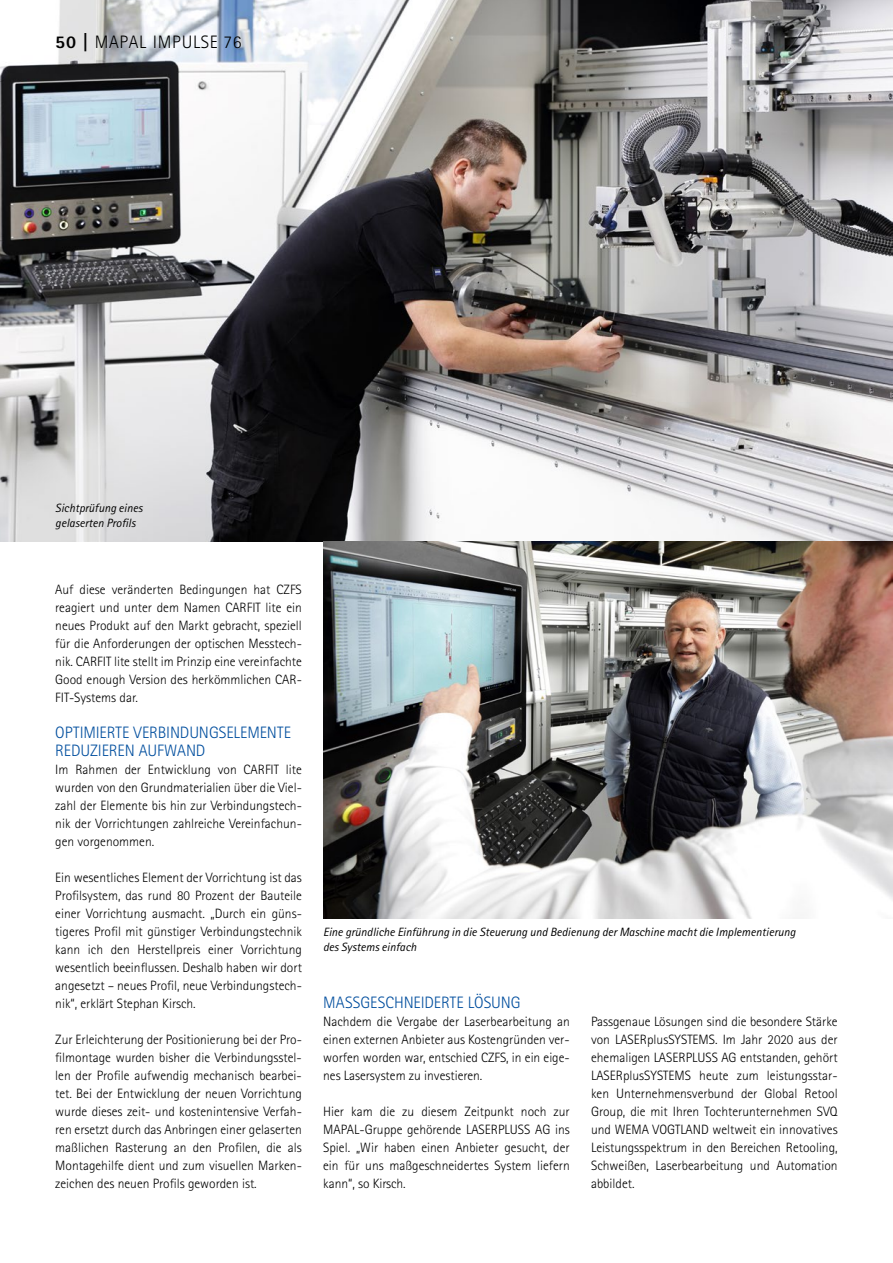
<style>
.page{position:relative;width:893px;height:1263px;background:#fff}
.page>*{position:absolute;margin:0;border:0;box-sizing:border-box;transform-origin:0 0}
.t1{font:300 18px "Rotis Sans Serif W1 G";letter-spacing:.04em;color:#000}
.t2{font:300 16.5px/18px "Rotis Sans Serif W1 G";letter-spacing:-.005em;color:#004e9e}
.t3{font:300 13.5px/18px "Rotis Sans Serif W1 G";color:#000;text-align:justify}
.t4{font:italic 12px/15px "Rotis Sans Serif W1 G";color:#000}
.s1{font-weight:800}
</style>
<div class="page">
<img style="left:0;top:0;width:893px;height:541px">
<img style="left:323px;top:541px;width:570px;height:377px">
<h1 class="t1" style="left:55px;top:32px;width:188px"><span class="s1">50 |</span> MAPAL IMPULSE 76</h1>
<p class="t4" style="left:55px;top:501px;width:89px">Sichtprüfung eines gelaserten Profils</p>
<p class="t3" style="left:55px;top:581px;width:248px">Auf diese veränderten Bedingungen hat CZFS reagiert und unter dem Namen CARFIT lite ein neues Produkt auf den Markt gebracht, speziell für die Anforderungen der optischen Messtech&shy;nik. CARFIT lite stellt im Prinzip eine vereinfachte Good enough Version des herkömmlichen CAR-FIT-Systems dar.</p>
<p class="t2" style="left:55px;top:724px;width:237px">OPTIMIERTE VERBINDUNGSELEMENTE<br>REDUZIEREN AUFWAND</p>
<p class="t3" style="left:55px;top:761px;width:248px">Im Rahmen der Entwicklung von CARFIT lite wurden von den Grundmaterialien über die Viel&shy;zahl der Elemente bis hin zur Verbindungstech&shy;nik der Vorrichtungen zahlreiche Vereinfachun&shy;gen vorgenommen.</p>
<p class="t3" style="left:55px;top:869px;width:248px">Ein wesentliches Element der Vorrichtung ist das Profilsystem, das rund 80 Prozent der Bauteile einer Vorrichtung ausmacht. „Durch ein güns&shy;tigeres Profil mit günstiger Verbindungstechnik kann ich den Herstellpreis einer Vorrichtung wesentlich beeinflussen. Deshalb haben wir dort angesetzt – neues Profil, neue Verbindungstech&shy;nik“, erklärt Stephan Kirsch.</p>
<p class="t3" style="left:55px;top:1031px;width:248px">Zur Erleichterung der Positionierung bei der Pro&shy;filmontage wurden bisher die Verbindungsstel&shy;len der Profile aufwendig mechanisch bearbei&shy;tet. Bei der Entwicklung der neuen Vorrichtung wurde dieses zeit- und kostenintensive Verfah&shy;ren ersetzt durch das Anbringen einer gelaserten maßlichen Rasterung an den Profilen, die als Montagehilfe dient und zum visuellen Marken&shy;zeichen des neuen Profils geworden ist.</p>
<p class="t4" style="left:323px;top:924px;width:474px">Eine gründliche Einführung in die Steuerung und Bedienung der Maschine macht die Implementierung des Systems einfach</p>
<p class="t2" style="left:323px;top:994px;width:199px">MASSGESCHNEIDERTE LÖSUNG</p>
<p class="t3" style="left:323px;top:1013px;width:248px">Nachdem die Vergabe der Laserbearbeitung an einen externen Anbieter aus Kostengründen ver&shy;worfen worden war, entschied CZFS, in ein eige&shy;nes Lasersystem zu investieren.</p>
<p class="t3" style="left:323px;top:1103px;width:248px">Hier kam die zu diesem Zeitpunkt noch zur MAPAL-Gruppe gehörende LASERPLUSS AG ins Spiel. „Wir haben einen Anbieter gesucht, der ein für uns maßgeschneidertes System liefern kann“, so Kirsch.</p>
<p class="t3" style="left:591px;top:1013px;width:248px">Passgenaue Lösungen sind die besondere Stärke von LASERplusSYSTEMS. Im Jahr 2020 aus der ehemaligen LASERPLUSS AG entstanden, gehört LASERplusSYSTEMS heute zum leistungsstar&shy;ken Unternehmensverbund der Global Retool Group, die mit Ihren Tochterunternehmen SVQ und WEMA VOGTLAND weltweit ein innovatives Leistungsspektrum in den Bereichen Retooling, Schweißen, Laserbearbeitung und Automation abbildet.</p>
</div>
